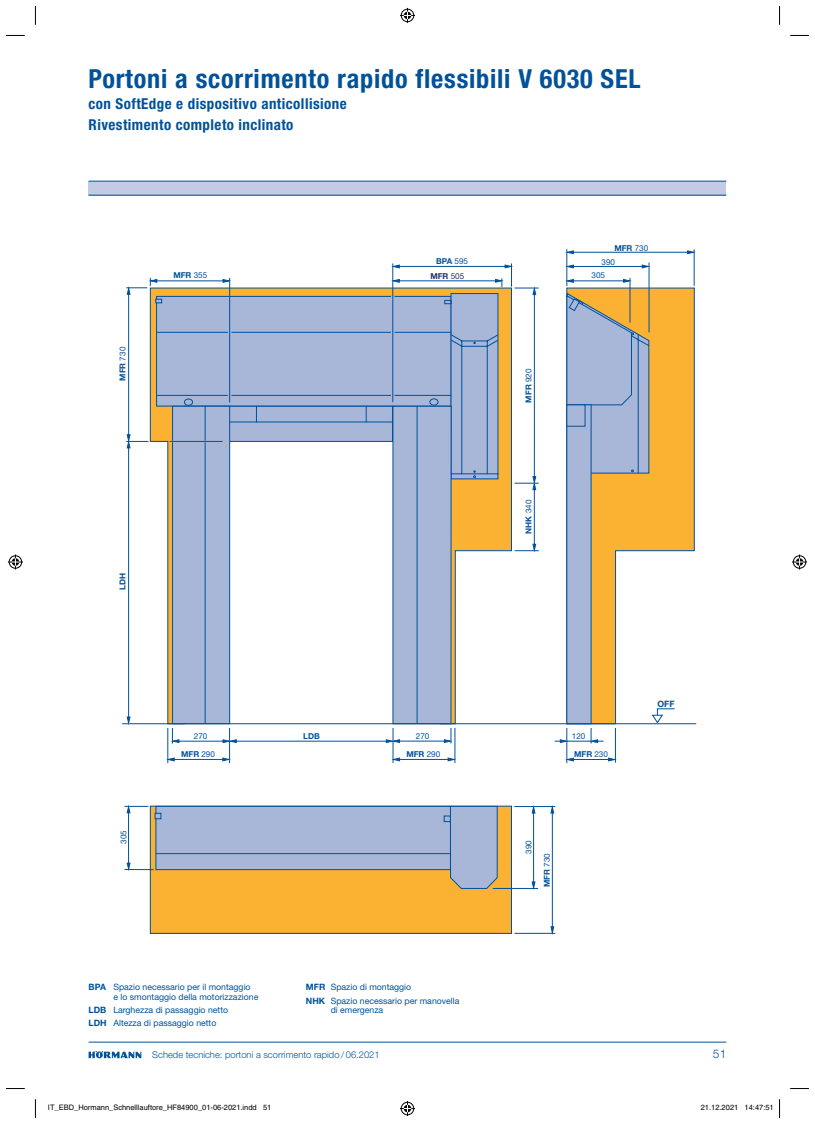
<style>
.page{position:relative;width:815px;height:1124px;background:#fff}
.page>*{position:absolute;margin:0;border:0;box-sizing:border-box;transform-origin:0 0}
.t1{font:700 condensed 26.25px "Hoermann Helvetica Neue";letter-spacing:.03em;color:#01529a}
.t2{font:700 condensed 15px/21px "Hoermann Helvetica Neue";letter-spacing:.03em;color:#01529a}
.t3{font:300 11.88px "Hoermann Helvetica Neue";color:#01529a}
.t4{font:300 9.38px "Hoermann Helvetica Neue";color:#01529a}
.t5{font:8.75px/13.4px "Hoermann Helvetica Neue Rm";color:#01529a}
.t6{font:700 8.75px "Hoermann Helvetica Neue";color:#01519b}
.t7{font:700 8.12px "Hoermann Helvetica Neue";color:#01519b}
.t8{font:8.12px "Hoermann Helvetica Neue Rm";color:#01519b}
.t9{font:700 8.12px "Hoermann Helvetica Neue";color:#23326a}
.t10{font:7.5px "Helvetica";color:#000}
.s1{font-family:"Hoermann Helvetica Neue Rm";font-weight:400}
.s2{font-family:"Hoermann Helvetica Neue";font-weight:700}
</style>
<div class="page">
<hr style="left:89px;top:1041px;width:637px;height:1px;background:#01529a">
<svg style="left:89px;top:1051px;width:52px;height:7px"></svg>
<svg style="left:150px;top:287px;width:362px;height:436px"></svg>
<svg style="left:566px;top:287px;width:129px;height:436px"></svg>
<div style="left:150px;top:806px;width:361px;height:127px;background:#fbb131"></div>
<div style="left:150px;top:805px;width:362px;height:128px;border:1px solid #01519b"></div>
<div style="left:156px;top:296px;width:295px;height:110px;background:#a8b6d8;border:1px solid #01519b"></div>
<svg style="left:157px;top:332px;width:295px;height:391px"></svg>
<svg style="left:256px;top:300px;width:189px;height:122px"></svg>
<div style="left:567px;top:404px;width:24px;height:320px;background:#a8b6d8"></div>
<div style="left:184px;top:399px;width:9px;height:6px;background:#a8b6d8;border-radius:50%"></div>
<div style="left:184px;top:399px;width:9px;height:6px;border:1px solid #01519b;border-radius:50%"></div>
<div style="left:430px;top:399px;width:8px;height:6px;background:#a8b6d8;border-radius:50%"></div>
<div style="left:430px;top:398px;width:8px;height:7px;border:1px solid #01519b;border-radius:50%"></div>
<svg style="left:155px;top:805px;width:343px;height:83px"></svg>
<hr style="left:122px;top:723px;width:574px;height:1px;background:#01519b">
<hr style="left:229px;top:727px;width:1px;height:36px;background:#01519b">
<svg style="left:172px;top:728px;width:8px;height:15px"></svg>
<hr style="left:177px;top:740px;width:47px;height:1px;background:#01519b">
<svg style="left:222px;top:739px;width:15px;height:4px"></svg>
<hr style="left:234px;top:740px;width:155px;height:1px;background:#01519b">
<hr style="left:393px;top:727px;width:1px;height:36px;background:#01519b">
<svg style="left:393px;top:757px;width:7px;height:4px"></svg>
<svg style="left:447px;top:757px;width:8px;height:4px"></svg>
<hr style="left:397px;top:759px;width:53px;height:1px;background:#01519b">
<svg style="left:386px;top:739px;width:14px;height:4px"></svg>
<svg style="left:444px;top:727px;width:8px;height:16px"></svg>
<hr style="left:398px;top:740px;width:49px;height:1px;background:#01519b">
<hr style="left:128px;top:293px;width:1px;height:142px;background:#01519b">
<hr style="left:128px;top:445px;width:1px;height:274px;background:#01519b">
<svg style="left:127px;top:716px;width:4px;height:7px"></svg>
<hr style="left:534px;top:487px;width:1px;height:59px;background:#01519b">
<svg style="left:515px;top:543px;width:24px;height:8px"></svg>
<hr style="left:567px;top:249px;width:1px;height:37px;background:#01519b">
<hr style="left:649px;top:262px;width:1px;height:70px;background:#01519b">
<hr style="left:694px;top:249px;width:1px;height:37px;background:#01519b">
<svg style="left:567px;top:250px;width:7px;height:4px"></svg>
<svg style="left:687px;top:250px;width:7px;height:4px"></svg>
<hr style="left:572px;top:252px;width:119px;height:1px;background:#01519b">
<svg style="left:391px;top:296px;width:4px;height:106px"></svg>
<hr style="left:393px;top:263px;width:1px;height:139px;background:#01519b">
<svg style="left:393px;top:264px;width:7px;height:4px"></svg>
<hr style="left:397px;top:266px;width:111px;height:1px;background:#01519b">
<hr style="left:567px;top:727px;width:1px;height:36px;background:#01519b">
<hr style="left:615px;top:727px;width:1px;height:35px;background:#01519b">
<svg style="left:567px;top:757px;width:7px;height:4px"></svg>
<svg style="left:608px;top:757px;width:7px;height:4px"></svg>
<hr style="left:571px;top:759px;width:40px;height:1px;background:#01519b">
<svg style="left:555px;top:727px;width:49px;height:16px"></svg>
<hr style="left:417px;top:406px;width:1px;height:317px;background:#01519b">
<hr style="left:205px;top:406px;width:1px;height:317px;background:#01519b">
<hr style="left:230px;top:421px;width:162px;height:1px;background:#01519b">
<hr style="left:172px;top:440px;width:37px;height:2px;background:#a8b6d8">
<svg style="left:126px;top:434px;width:22px;height:14px"></svg>
<hr style="left:170px;top:441px;width:53px;height:1px;background:#01519b">
<svg style="left:393px;top:279px;width:7px;height:4px"></svg>
<svg style="left:445px;top:263px;width:204px;height:227px"></svg>
<hr style="left:397px;top:280px;width:101px;height:1px;background:#01519b">
<hr style="left:455px;top:727px;width:1px;height:36px;background:#01519b">
<svg style="left:169px;top:757px;width:6px;height:4px"></svg>
<svg style="left:222px;top:757px;width:7px;height:4px"></svg>
<hr style="left:172px;top:759px;width:52px;height:1px;background:#01519b">
<hr style="left:168px;top:727px;width:1px;height:36px;background:#01519b">
<svg style="left:652px;top:708px;width:23px;height:15px"></svg>
<hr style="left:533px;top:810px;width:1px;height:73px;background:#01519b">
<svg style="left:532px;top:807px;width:4px;height:6px"></svg>
<svg style="left:532px;top:881px;width:4px;height:7px"></svg>
<hr style="left:493px;top:888px;width:45px;height:1px;background:#01519b">
<hr style="left:514px;top:806px;width:41px;height:1px;background:#01519b">
<hr style="left:514px;top:932px;width:41px;height:1px;background:#01519b">
<svg style="left:550px;top:806px;width:4px;height:7px"></svg>
<svg style="left:550px;top:926px;width:4px;height:7px"></svg>
<hr style="left:552px;top:811px;width:1px;height:118px;background:#01519b">
<hr style="left:124px;top:869px;width:30px;height:1px;background:#01519b">
<svg style="left:127px;top:862px;width:4px;height:7px"></svg>
<hr style="left:128px;top:809px;width:1px;height:55px;background:#01519b">
<svg style="left:124px;top:806px;width:24px;height:7px"></svg>
<svg style="left:222px;top:279px;width:7px;height:4px"></svg>
<svg style="left:126px;top:278px;width:36px;height:25px"></svg>
<hr style="left:155px;top:280px;width:71px;height:1px;background:#01519b">
<hr style="left:228px;top:300px;width:3px;height:102px;background:#a8b6d8">
<hr style="left:229px;top:278px;width:1px;height:124px;background:#01519b">
<div style="left:89px;top:181px;width:637px;height:14px;background:#c3cbe4"></div>
<hr style="left:89px;top:181px;width:637px;height:1px;background:#01529a">
<hr style="left:89px;top:195px;width:637px;height:1px;background:#01529a">
<svg style="left:6px;top:35px;width:19px;height:1px"></svg>
<svg style="left:790px;top:35px;width:19px;height:1px"></svg>
<svg style="left:6px;top:1088px;width:19px;height:1px"></svg>
<svg style="left:790px;top:1088px;width:19px;height:1px"></svg>
<svg style="left:35px;top:6px;width:1px;height:19px"></svg>
<svg style="left:35px;top:1099px;width:1px;height:18px"></svg>
<svg style="left:779px;top:6px;width:1px;height:19px"></svg>
<svg style="left:779px;top:1099px;width:1px;height:18px"></svg>
<svg style="left:400px;top:8px;width:15px;height:15px"></svg>
<svg style="left:400px;top:1101px;width:15px;height:14px"></svg>
<svg style="left:8px;top:554px;width:15px;height:15px"></svg>
<svg style="left:792px;top:554px;width:15px;height:15px"></svg>
<h1 class="t1" style="left:89px;top:61px;width:553px">Portoni a scorrimento rapido flessibili V 6030 SEL</h1>
<h2 class="t2" style="left:89px;top:93px;width:260px">con SoftEdge e dispositivo anticollisione<br>Rivestimento completo inclinato</h2>
<p class="t7" style="left:117px;top:381px;width:35px;rotate:-90deg">MFR <span class="s1">730</span></p>
<p class="t7" style="left:173px;top:269px;width:35px">MFR <span class="s1">355</span></p>
<p class="t7" style="left:117px;top:590px;width:18px;rotate:-90deg">LDH</p>
<p class="t8" style="left:118px;top:843px;width:15px;rotate:-90deg">305</p>
<p class="t8" style="left:194px;top:730px;width:15px">270</p>
<p class="t7" style="left:303px;top:730px;width:18px">LDB</p>
<p class="t7" style="left:181px;top:748px;width:35px">MFR <span class="s1">290</span></p>
<p class="t7" style="left:436px;top:255px;width:34px">BPA <span class="s1">595</span></p>
<p class="t9" style="left:430px;top:270px;width:35px">MFR <span class="s1">505</span></p>
<p class="t8" style="left:416px;top:730px;width:15px">270</p>
<p class="t7" style="left:406px;top:748px;width:35px">MFR <span class="s1">290</span></p>
<p class="t5" style="left:113px;top:981px;width:147px;line-height:9.4px;text-indent:-25px"><span class="s2">BPA</span> Spazio necessario per il montaggio<br>e lo smontaggio della motorizzazione</p>
<p class="t5" style="left:89px;top:1002px;width:141px"><span class="s2">LDB</span> Larghezza di passaggio netto<br><span class="s2">LDH</span> Altezza di passaggio netto</p>
<p class="t5" style="left:306px;top:979px;width:155px"><span class="s2">MFR</span> Spazio di montaggio<br><span class="s2">NHK</span> Spazio necessario per manovella</p>
<p class="t5" style="left:331px;top:1002px;width:54px">di emergenza</p>
<p class="t7" style="left:523px;top:402px;width:35px;rotate:-90deg">MFR <span class="s1">920</span></p>
<p class="t7" style="left:523px;top:533px;width:35px;rotate:-90deg">NHK <span class="s1">340</span></p>
<p class="t7" style="left:614px;top:242px;width:35px">MFR <span class="s1">730</span></p>
<p class="t8" style="left:602px;top:256px;width:15px">390</p>
<p class="t8" style="left:592px;top:270px;width:15px">305</p>
<p class="t8" style="left:572px;top:730px;width:15px">120</p>
<p class="t7" style="left:574px;top:748px;width:35px">MFR <span class="s1">230</span></p>
<p class="t8" style="left:523px;top:853px;width:15px;rotate:-90deg">390</p>
<p class="t7" style="left:541px;top:887px;width:35px;rotate:-90deg">MFR <span class="s1">730</span></p>
<p class="t6" style="left:657px;top:697px;width:19px">OFF</p>
<p class="t4" style="left:152px;top:1048px;width:229px">Schede tecniche: portoni a scorrimento rapido / 06.2021</p>
<h3 class="t3" style="left:713px;top:1045px;width:15px">51</h3>
<p class="t10" style="left:48px;top:1103px;width:225px">IT_EBD_Hormann_Schnelllauftore_HF84900_01-06-2021.indd 51</p>
<p class="t10" style="left:701px;top:1103px;width:74px">21.12.2021 14:47:51</p>
</div>
